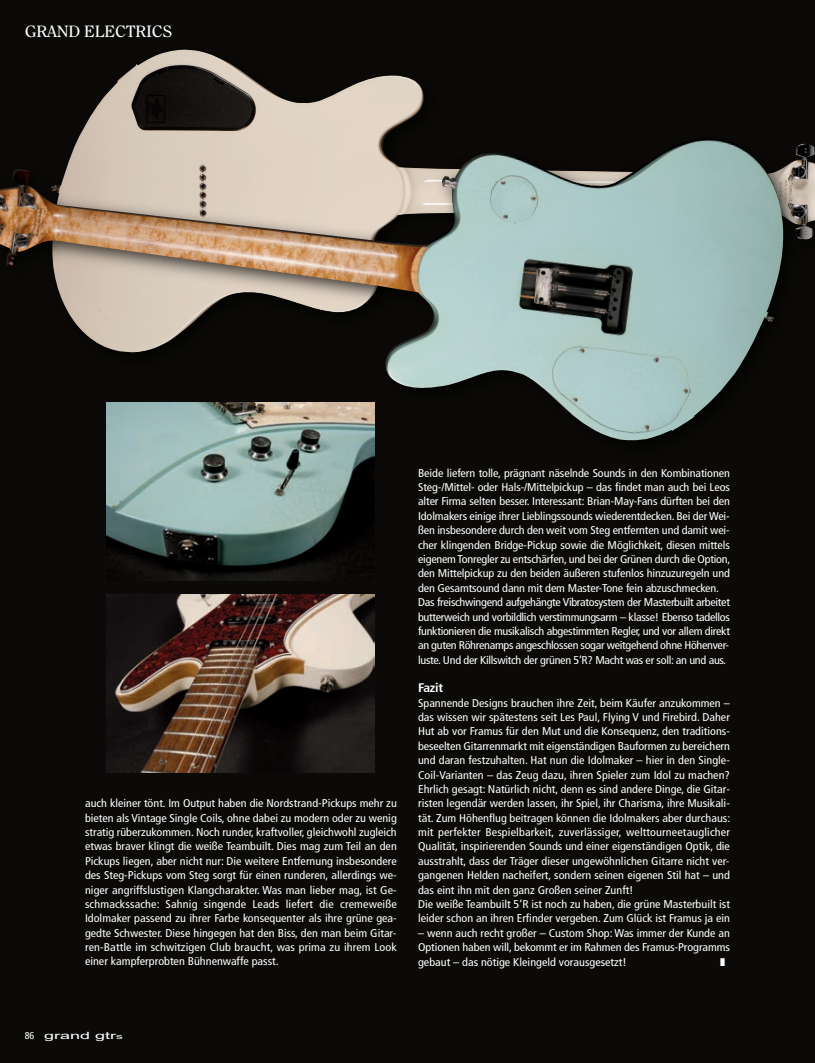
<style>
.page{position:relative;width:815px;height:1063px;background:#0b0a08}
.page>*{position:absolute;margin:0;border:0;box-sizing:border-box;transform-origin:0 0}
.t1{font:16.25px "Clearface Std";letter-spacing:-.015em;color:#fff;scale:1.1 1}
.t2{font:700 condensed 12.5px "Frutiger LT Std";letter-spacing:-.015em;color:#fff;scale:1.08 1}
.t3{font:condensed 11.25px/14.4px "Frutiger LT Std";letter-spacing:-.005em;color:#fff;text-align:justify;scale:1.08 1}
.t4{font:10px "Arial";color:#fff;scale:1.8 1}
.s1{font-family:"Frutiger LT Std";font-stretch:condensed}
.s2{font-size:7.5px}
</style>
<div class="page">
<img style="left:79px;top:49px;width:736px;height:191px">
<img style="left:106px;top:441px;width:269px;height:140px">
<img style="left:106px;top:594px;width:269px;height:178px">
<img style="left:0;top:137px;width:785px;height:304px">
<h1 class="t1" style="left:25px;top:25px;width:136px">GRAND ELECTRICS</h1>
<p class="t3" style="left:85px;top:797px;width:290px">auch kleiner tönt. Im Output haben die Nordstrand-Pickups mehr zu bieten als Vintage Single Coils, ohne dabei zu modern oder zu wenig stratig rüberzukommen. Noch runder, kraftvoller, gleichwohl zugleich etwas braver klingt die weiße Teambuilt. Dies mag zum Teil an den Pickups liegen, aber nicht nur: Die weitere Entfernung insbesondere des Steg-Pickups vom Steg sorgt für einen runderen, allerdings we&shy;niger angriffslustigen Klangcharakter. Was man lieber mag, ist Ge&shy;schmackssache: Sahnig singende Leads liefert die cremeweiße Idolmaker passend zu ihrer Farbe konsequenter als ihre grüne gea&shy;gedte Schwester. Diese hingegen hat den Biss, den man beim Gitar&shy;ren-Battle im schwitzigen Club braucht, was prima zu ihrem Look einer kampferprobten Bühnenwaffe passt.</p>
<p class="t3" style="left:418px;top:467px;width:291px;text-align:left">Beide liefern tolle, prägnant näselnde Sounds in den Kombinationen Steg-/Mittel- oder Hals-/Mittelpickup – das findet man auch bei Leos alter Firma selten besser. Interessant: Brian-May-Fans dürften bei den Idolmakers einige ihrer Lieblingssounds wiederentdecken. Bei der Wei&shy;ßen insbesondere durch den weit vom Steg entfernten und damit wei&shy;cher klingenden Bridge-Pickup sowie die Möglichkeit, diesen mittels eigenem Tonregler zu entschärfen, und bei der Grünen durch die Option, den Mittelpickup zu den beiden äußeren stufenlos hinzuzuregeln und den Gesamtsound dann mit dem Master-Tone fein abzuschmecken.<br>Das freischwingend aufgehängte Vibratosystem der Masterbuilt arbeitet butterweich und vorbildlich verstimmungsarm – klasse! Ebenso tadellos funktionieren die musikalisch abgestimmten Regler, und vor allem direkt an guten Röhrenamps angeschlossen sogar weitgehend ohne Höhenver&shy;luste. Und der Killswitch der grünen 5’R? Macht was er soll: an und aus.</p>
<p class="t2" style="left:418px;top:683px;width:25px">Fazit</p>
<p class="t3" style="left:418px;top:697px;width:291px;text-align:left">Spannende Designs brauchen ihre Zeit, beim Käufer anzukommen – das wissen wir spätestens seit Les Paul, Flying V und Firebird. Daher Hut ab vor Framus für den Mut und die Konsequenz, den traditions&shy;beseelten Gitarrenmarkt mit eigenständigen Bauformen zu bereichern und daran festzuhalten. Hat nun die Idolmaker – hier in den Single-Coil-Varianten – das Zeug dazu, ihren Spieler zum Idol zu machen?<br>Ehrlich gesagt: Natürlich nicht, denn es sind andere Dinge, die Gitar&shy;risten legendär werden lassen, ihr Spiel, ihr Charisma, ihre Musikali&shy;tät. Zum Höhenflug beitragen können die Idolmakers aber durchaus: mit perfekter Bespielbarkeit, zuverlässiger, welttourneetauglicher Qualität, inspirierenden Sounds und einer eigenständigen Optik, die ausstrahlt, dass der Träger dieser ungewöhnlichen Gitarre nicht ver&shy;gangenen Helden nacheifert, sondern seinen eigenen Stil hat – und das eint ihn mit den ganz Großen seiner Zunft!<br>Die weiße Teambuilt 5‘R ist noch zu haben, die grüne Masterbuilt ist leider schon an ihren Erfinder vergeben. Zum Glück ist Framus ja ein</p>
<p class="t3" style="left:418px;top:927px;width:290px">– wenn auch recht großer – Custom Shop: Was immer der Kunde an Optionen haben will, bekommt er im Rahmen des Framus-Programms gebaut – das nötige Kleingeld vorausgesetzt!</p>
<p class="t4" style="left:25px;top:1029px;width:56px"><span class="s1">86</span> grand gtr<span class="s2">s</span></p>
</div>
